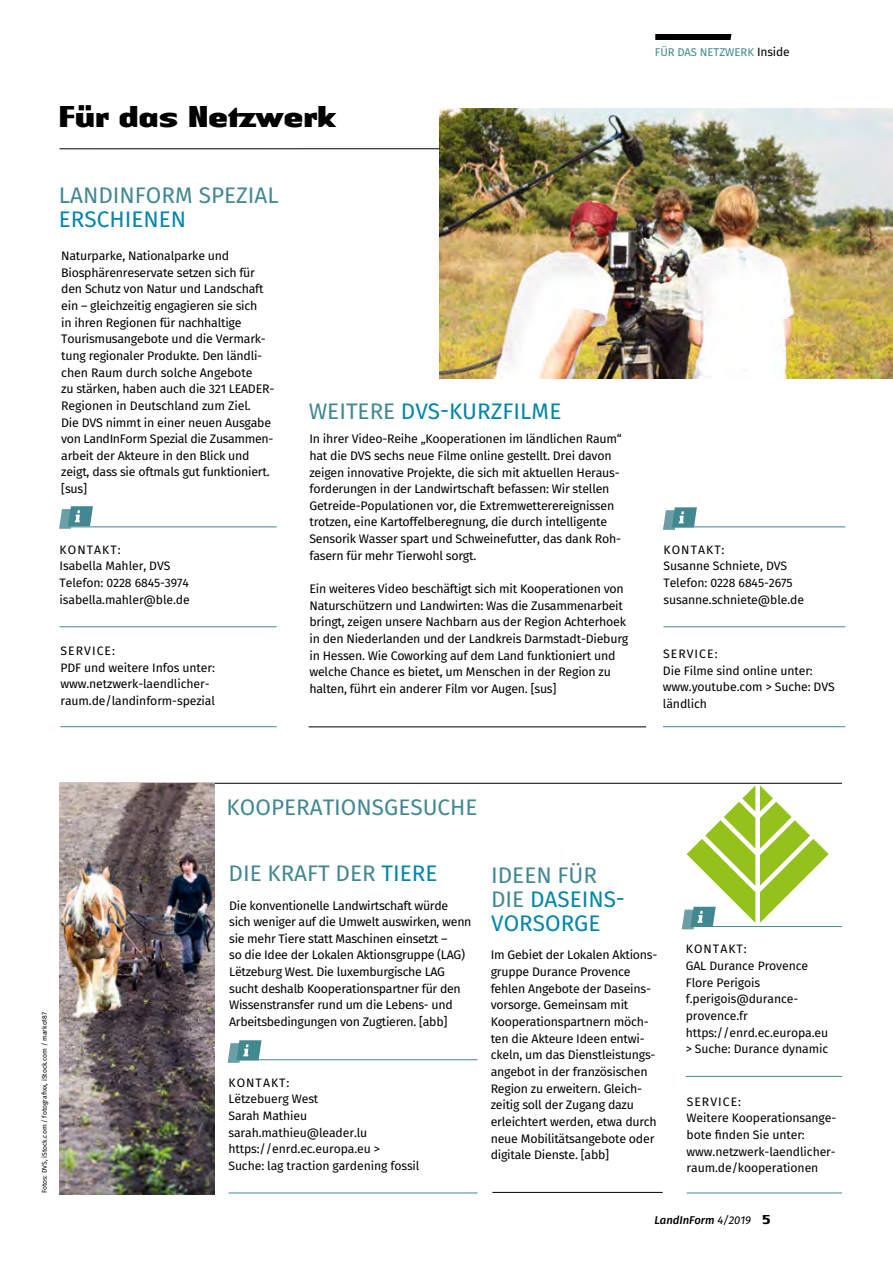
<style>
.page{position:relative;width:893px;height:1263px;background:#fff}
.page>*{position:absolute;margin:0;border:0;box-sizing:border-box;transform-origin:0 0}
.t1{font:900 31.5px "Authentic Sans Std";letter-spacing:-.02em;color:#000}
.t2{font:22.5px/24px "Fira Sans";color:#0086a8}
.t3{font:22.5px "Fira Sans";color:#428891}
.t4{font:12.3px/16.6px "Fira Sans";letter-spacing:-.02em;color:#000}
.t5{font:12.15px/16.6px "Fira Sans";letter-spacing:-.01em;color:#000}
.t6{font:11.25px "Fira Sans";color:#428891}
.t7{font:italic 500 11.25px "Fira Sans";color:#000}
.t8{font:6.75px "Fira Sans";color:#000}
.s1{color:#428891}
.s2{font-size:12px;color:#000}
.s3{color:#0086a8}
.s4{font-weight:400}
.s5{font-family:"Authentic Sans Std";font-weight:700;font-style:normal;font-size:13.5px}
</style>
<div class="page">
<hr style="left:60px;top:148px;width:782px;height:1px;background:#000">
<svg style="left:655px;top:34px;width:76px;height:6px"></svg>
<hr style="left:60px;top:726px;width:217px;height:1px;background:#428891">
<hr style="left:60px;top:526px;width:217px;height:1px;background:#428891">
<hr style="left:60px;top:626px;width:217px;height:1px;background:#428891">
<svg style="left:59px;top:506px;width:35px;height:23px"></svg>
<hr style="left:687px;top:1192px;width:155px;height:1px;background:#428891">
<hr style="left:686px;top:926px;width:156px;height:1px;background:#428891">
<hr style="left:686px;top:1076px;width:156px;height:1px;background:#428891">
<hr style="left:60px;top:783px;width:782px;height:1px;background:#000">
<hr style="left:492px;top:1192px;width:171px;height:1px;background:#000">
<hr style="left:228px;top:1059px;width:249px;height:1px;background:#428891">
<hr style="left:228px;top:1192px;width:249px;height:1px;background:#428891">
<svg style="left:227px;top:1040px;width:35px;height:23px"></svg>
<img style="left:60px;top:783px;width:154px;height:412px">
<hr style="left:663px;top:726px;width:182px;height:1px;background:#428891">
<hr style="left:663px;top:526px;width:182px;height:1px;background:#428891">
<hr style="left:663px;top:626px;width:182px;height:1px;background:#428891">
<svg style="left:663px;top:507px;width:34px;height:23px"></svg>
<hr style="left:309px;top:727px;width:337px;height:1px;background:#000">
<img style="left:440px;top:108px;width:453px;height:270px">
<svg style="left:682px;top:785px;width:147px;height:144px"></svg>
<h1 class="t1" style="left:58px;top:96px;width:280px">Für das Netzwerk</h1>
<h2 class="t3" style="left:59px;top:180px;width:221px">LANDINFORM SPEZIAL</h2>
<h2 class="t2" style="left:59px;top:209px;width:129px">ERSCHIENEN</h2>
<p class="t4" style="left:61px;top:248px;width:215px">Naturparke, Nationalparke und Biosphärenreservate setzen sich für den Schutz von Natur und Landschaft ein – gleichzeitig engagieren sie sich<br>in ihren Regionen für nachhaltige Tourismusangebote und die Vermark&shy;tung regionaler Produkte. Den ländli&shy;chen Raum durch solche Angebote<br>zu stärken, haben auch die 321 LEADER-Regionen in Deutschland zum Ziel.<br>Die DVS nimmt in einer neuen Ausgabe von LandInForm Spezial die Zusammen&shy;arbeit der Akteure in den Blick und zeigt, dass sie oftmals gut funktioniert. [sus]</p>
<p class="t5" style="left:60px;top:542px;width:132px">KONTAKT:<br>Isabella Mahler, DVS<br>Telefon: 0228 6845-3974 isabella.mahler@ble.de</p>
<p class="t5" style="left:60px;top:643px;width:156px">SERVICE:<br>PDF und weitere Infos unter: www.netzwerk-laendlicher&shy;raum.de/landinform-spezial</p>
<h2 class="t2" style="left:309px;top:401px;width:254px"><span class="s1">WEITERE</span> DVS-KURZFILME</h2>
<p class="t4" style="left:309px;top:431px;width:314px">In ihrer Video-Reihe „Kooperationen im ländlichen Raum“ hat die DVS sechs neue Filme online gestellt. Drei davon zeigen innovative Projekte, die sich mit aktuellen Heraus&shy;forderungen in der Landwirtschaft befassen: Wir stellen Getreide-Populationen vor, die Extremwetterereignissen trotzen, eine Kartoffelberegnung, die durch intelligente Sensorik Wasser spart und Schweinefutter, das dank Roh&shy;fasern für mehr Tierwohl sorgt.</p>
<p class="t4" style="left:309px;top:581px;width:320px">Ein weiteres Video beschäftigt sich mit Kooperationen von Naturschützern und Landwirten: Was die Zusammenarbeit bringt, zeigen unsere Nachbarn aus der Region Achterhoek in den Niederlanden und der Landkreis Darmstadt-Dieburg in Hessen. Wie Coworking auf dem Land funktioniert und welche Chance es bietet, um Menschen in der Region zu halten, führt ein anderer Film vor Augen. [sus]</p>
<p class="t6" style="left:655px;top:44px;width:136px">FÜR DAS NETZWERK <span class="s2">Inside</span></p>
<p class="t5" style="left:663px;top:542px;width:142px">KONTAKT:<br>Susanne Schniete, DVS<br>Telefon: 0228 6845-2675 susanne.schniete@ble.de</p>
<p class="t5" style="left:663px;top:646px;width:173px">SERVICE:<br>Die Filme sind online unter: www.youtube.com &gt; Suche: DVS ländlich</p>
<p class="t8" style="left:40px;top:1193px;width:183px;rotate:-90deg">Fotos: DVS, iStock.com / fotografixx, iStock.com / marko187</p>
<h2 class="t3" style="left:227px;top:791px;width:252px">KOOPERATIONSGESUCHE</h2>
<h2 class="t3" style="left:229px;top:857px;width:210px">DIE KRAFT DER <span class="s3">TIERE</span></h2>
<h2 class="t2" style="left:491px;top:865px;width:135px"><span class="s1">IDEEN FÜR<br>DIE</span> DASEINS-<br>VORSORGE</h2>
<p class="t4" style="left:229px;top:898px;width:244px">Die konventionelle Landwirtschaft würde sich weniger auf die Umwelt auswirken, wenn sie mehr Tiere statt Maschinen einsetzt –<br>so die Idee der Lokalen Aktionsgruppe (LAG)<br>Lëtzeburg West. Die luxemburgische LAG sucht deshalb Kooperationspartner für den Wissenstransfer rund um die Lebens- und Arbeitsbedingungen von Zugtieren. [abb]</p>
<p class="t4" style="left:491px;top:948px;width:168px">Im Gebiet der Lokalen Aktions&shy;gruppe Durance Provence fehlen Angebote der Daseins&shy;vorsorge. Gemeinsam mit<br>Kooperationspartnern möch&shy;ten die Akteure Ideen entwi&shy;ckeln, um das Dienstleistungs&shy;angebot in der französischen<br>Region zu erweitern. Gleich&shy;zeitig soll der Zugang dazu erleichtert werden, etwa durch neue Mobilitätsangebote oder digitale Dienste. [abb]</p>
<p class="t5" style="left:228px;top:1075px;width:193px">KONTAKT:<br>Lëtzebuerg West<br>Sarah Mathieu sarah.mathieu@leader.lu https://enrd.ec.europa.eu &gt;<br>Suche: lag traction gardening fossil</p>
<p class="t5" style="left:686px;top:942px;width:144px">KONTAKT:<br>GAL Durance Provence<br>Flore Perigois f.perigois@durance&shy;provence.fr https://enrd.ec.europa.eu &gt; Suche: Durance dynamic</p>
<p class="t5" style="left:687px;top:1094px;width:151px">SERVICE:<br>Weitere Kooperationsange&shy;bote finden Sie unter: www.netzwerk-laendlicher&shy;raum.de/kooperationen</p>
<p class="t7" style="left:654px;top:1212px;width:118px">LandInForm <span class="s4">4/2019</span> <span class="s5">5</span></p>
</div>
